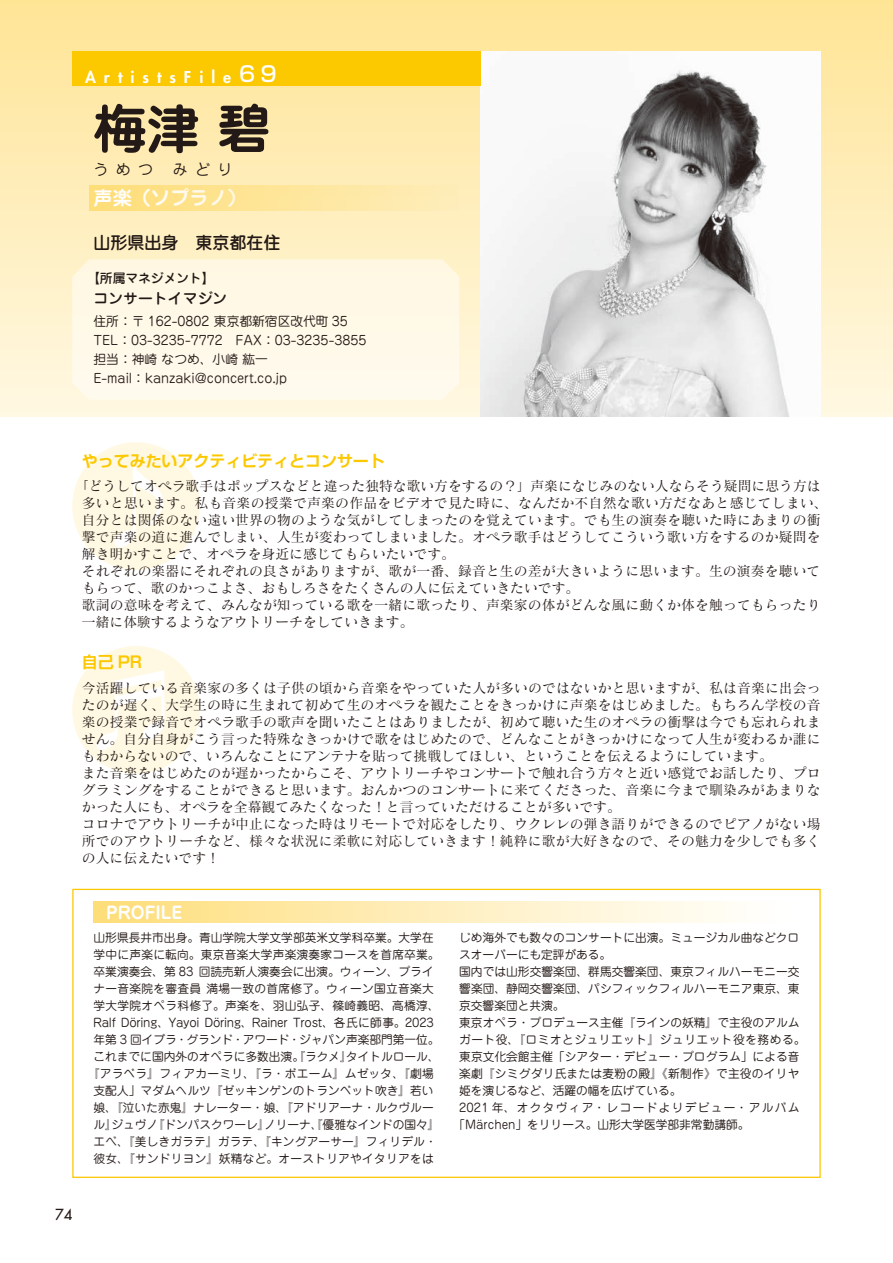
<style>
.page{position:relative;width:893px;height:1263px;background:#fff}
.page>*{position:absolute;margin:0;border:0;box-sizing:border-box;transform-origin:0 0}
.t1{font:700 53.1px "Jun 501 Pro";color:#231916}
.t2{font:700 19.2px "Jun 501 Pro";color:#fff}
.t3{font:500 16.95px "Jun 34 Pro";color:#231916}
.t4{font:700 16.95px "Jun 501 Pro";color:#fff}
.t5{font:700 15.9px "Shin Go Pr 6 De";color:#fcc800}
.t6{font:800 15.9px "Futura Std";letter-spacing:.5em;color:#fff}
.t7{font:500 14.85px "Jun 34 Pro";color:#231916}
.t8{font:14.85px "Jun 201 Pro";letter-spacing:.5em;color:#231916}
.t9{font:500 14.85px "Futura Std";color:#231916}
.t10{font:13.8px/17px "Matisse Pro M";letter-spacing:.01em;color:#231916}
.t11{font:12.75px/19.2px "Jun 201 Pro";color:#231916}
.t12{font:500 12.75px "Jun 34 Pro";color:#231916}
.t13{font:11.7px/17px "Jun 201 Pro";letter-spacing:.005em;color:#231916;text-align:center}
.t14{font:11.7px "Jun 201 Pro";letter-spacing:.045em;color:#231916}
.t15{font:11.7px "Jun 201 Pro";letter-spacing:.025em;color:#231916}
.t16{font:11.7px "Jun 201 Pro";letter-spacing:.115em;color:#231916}
.s1{font-family:"Shin Go Pr 6";font-weight:500;font-size:21.3px}
</style>
<div class="page">
<div style="left:0;top:0;width:893px;height:417px;background:linear-gradient(to bottom,#ffe496,#fff8e3)"></div>
<div style="left:72px;top:442px;width:128px;height:128px;background:#fff8e2;border-radius:50%"></div>
<svg style="left:115px;top:464px;width:48px;height:84px"></svg>
<div style="left:72px;top:646px;width:128px;height:128px;background:#fff8e2;border-radius:50%"></div>
<svg style="left:96px;top:670px;width:68px;height:80px"></svg>
<div style="left:72px;top:259px;width:387px;height:141px;background:#fff9e8"></div>
<img style="left:480px;top:51px;width:341px;height:366px">
<div style="left:72px;top:51px;width:408px;height:34px;background:#fcc800"></div>
<div style="left:89px;top:185px;width:370px;height:25px;background:linear-gradient(to right,#fede77,#feedba)"></div>
<div style="left:94px;top:901px;width:705px;height:22px;background:linear-gradient(to right,#fede7c,#fff)"></div>
<p class="t6" style="left:85px;top:67px;width:193px">ArtistsFile<span class="s1">69</span></p>
<h1 class="t1" style="left:94px;top:87px;width:179px">梅津 碧</h1>
<p class="t8" style="left:94px;top:157px;width:61px">うめつ</p>
<p class="t8" style="left:173px;top:157px;width:61px">みどり</p>
<h2 class="t2" style="left:94px;top:182px;width:155px">声楽（ソプラノ）</h2>
<p class="t3" style="left:94px;top:229px;width:189px">山形県出身　東京都在住</p>
<p class="t12" style="left:87px;top:268px;width:129px">【所属マネジメント】</p>
<p class="t7" style="left:94px;top:287px;width:135px">コンサートイマジン</p>
<p class="t11" style="left:94px;top:310px;width:274px">住所：〒 162-0802 東京都新宿区改代町 35<br>TEL：03-3235-7772　FAX：03-3235-3855担当：神崎 なつめ、小崎 紘一<br>E-mail：kanzaki@concert.co.jp</p>
<p class="t5" style="left:82px;top:447px;width:304px">やってみたいアクティビティとコンサート</p>
<p class="t10" style="left:82px;top:477px;width:747px;text-indent:-7px">「どうしてオペラ歌手はポップスなどと違った独特な歌い方をするの？」声楽になじみのない人ならそう疑問に思う方は多いと思います。私も音楽の授業で声楽の作品をビデオで見た時に、なんだか不自然な歌い方だなあと感じてしまい、自分とは関係のない遠い世界の物のような気がしてしまったのを覚えています。でも生の演奏を聴いた時にあまりの衝撃で声楽の道に進んでしまい、人生が変わってしまいました。オペラ歌手はどうしてこういう歌い方をするのか疑問を解き明かすことで、オペラを身近に感じてもらいたいです。<br>それぞれの楽器にそれぞれの良さがありますが、歌が一番、録音と生の差が大きいように思います。生の演奏を聴いてもらって、歌のかっこよさ、おもしろさをたくさんの人に伝えていきたいです。<br>歌詞の意味を考えて、みんなが知っている歌を一緒に歌ったり、声楽家の体がどんな風に動くか体を触ってもらったり一緒に体験するようなアウトリーチをしていきます。</p>
<p class="t5" style="left:82px;top:649px;width:62px">自己 PR</p>
<p class="t10" style="left:82px;top:679px;width:740px">今活躍している音楽家の多くは子供の頃から音楽をやっていた人が多いのではないかと思いますが、私は音楽に出会ったのが遅く、大学生の時に生まれて初めて生のオペラを観たことをきっかけに声楽をはじめました。もちろん学校の音楽の授業で録音でオペラ歌手の歌声を聞いたことはありましたが、初めて聴いた生のオペラの衝撃は今でも忘れられません。自分自身がこう言った特殊なきっかけで歌をはじめたので、どんなことがきっかけになって人生が変わるか誰にもわからないので、いろんなことにアンテナを貼って挑戦してほしい、ということを伝えるようにしています。<br>また音楽をはじめたのが遅かったからこそ、アウトリーチやコンサートで触れ合う方々と近い感覚でお話したり、プログラミングをすることができると思います。おんかつのコンサートに来てくださった、音楽に今まで馴染みがあまりなかった人にも、オペラを全幕観てみたくなった！と言っていただけることが多いです。<br>コロナでアウトリーチが中止になった時はリモートで対応をしたり、ウクレレの弾き語りができるのでピアノがない場所でのアウトリーチなど、様々な状況に柔軟に対応していきます！純粋に歌が大好きなので、その魅力を少しでも多くの人に伝えたいです！</p>
<p class="t4" style="left:106px;top:899px;width:77px">PROFILE</p>
<p class="t13" style="left:88px;top:927px;width:353px">山形県長井市出身。青山学院大学文学部英米文学科卒業。大学在学中に声楽に転向。東京音楽大学声楽演奏家コースを首席卒業。卒業演奏会、第 83 回読売新人演奏会に出演。ウィーン、プライナー音楽院を審査員 満場一致の首席修了。ウィーン国立音楽大学大学院オペラ科修了。声楽を、羽山弘子、篠崎義昭、高橋淳、Ralf Döring、Yayoi Döring、Rainer Trost、各氏に師事。2023年第 3 回イブラ・グランド・アワード・ジャパン声楽部門第一位。これまでに国内外のオペラに多数出演。『ラクメ』タイトルロール、『アラベラ』フィアカーミリ、『ラ・ボエーム』ムゼッタ、『劇場支配人」マダムヘルツ『ゼッキンゲンのトランベット吹き』若い娘、『泣いた赤鬼』ナレーター・娘、『アドリアーナ・ルクヴルール』ジュヴノ『ドンパスクワーレ』ノリーナ、『優雅なインドの国々』エべ、『美しきガラテ』ガラテ、『キングアーサー』フィリデル・彼女、『サンドリヨン』妖精など。オーストリアやイタリアをは</p>
<p class="t13" style="left:459px;top:927px;width:342px">じめ海外でも数々のコンサートに出演。ミュージカル曲などクロ</p>
<p class="t13" style="left:459px;top:944px;width:154px">スオーバーにも定評がある。</p>
<p class="t13" style="left:459px;top:961px;width:342px">国内では山形交響楽団、群馬交響楽団、東京フィルハーモニー交</p>
<p class="t13" style="left:459px;top:978px;width:342px">響楽団、静岡交響楽団、パシフィックフィルハーモニア東京、東</p>
<p class="t13" style="left:459px;top:995px;width:107px">京交響楽団と共演。</p>
<p class="t13" style="left:459px;top:1012px;width:342px">東京オペラ・プロデュース主催『ラインの妖精』で主役のアルム</p>
<p class="t14" style="left:459px;top:1030px;width:348px">ガート役、『ロミオとジュリエット』ジュリエット役を務める。</p>
<p class="t13" style="left:459px;top:1046px;width:342px">東京文化会館主催「シアター・デビュー・プログラム」による音</p>
<p class="t15" style="left:459px;top:1064px;width:342px">楽劇『シミグダリ氏または麦粉の殿』《新制作》で主役のイリヤ</p>
<p class="t13" style="left:459px;top:1080px;width:224px">姫を演じるなど、活躍の幅を広げている。</p>
<p class="t16" style="left:459px;top:1098px;width:342px">2021 年、オクタヴィア・レコードよりデビュー・アルバム</p>
<p class="t13" style="left:453px;top:1115px;width:298px">「Märchen」をリリース。山形大学医学部非常勤講師。</p>
<p class="t9" style="left:55px;top:1205px;width:19px">74</p>
</div>
